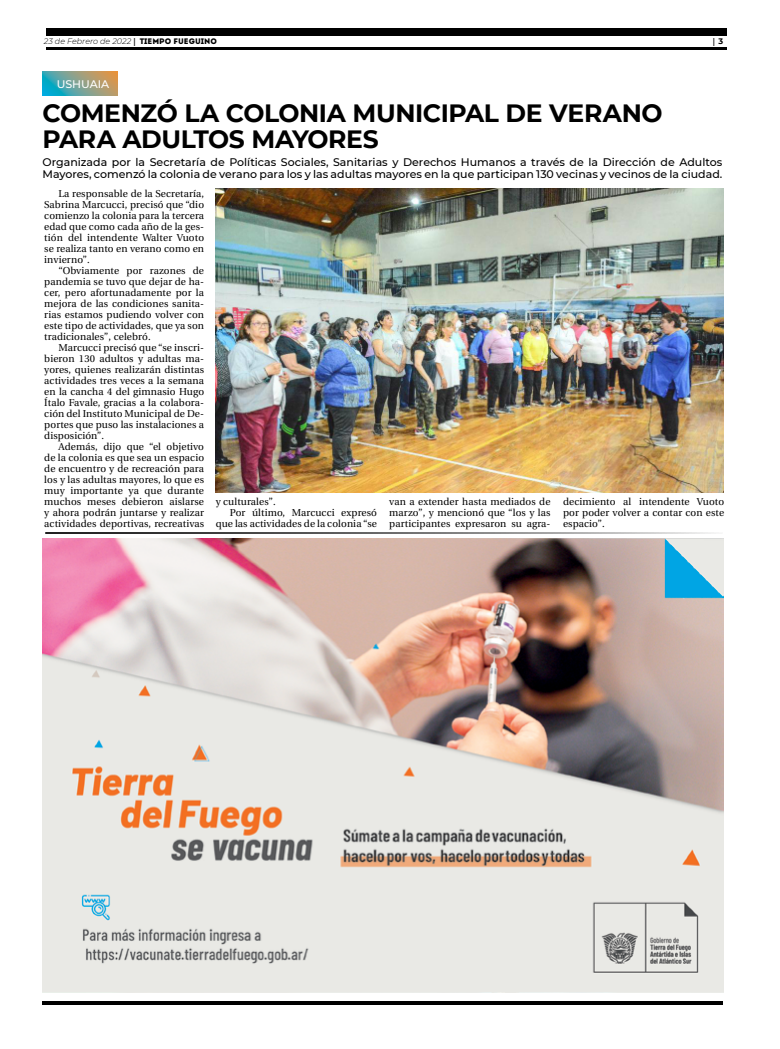
<style>
.page{position:relative;width:780px;height:1049px;background:#fff}
.page>*{position:absolute;margin:0;border:0;box-sizing:border-box;transform-origin:0 0}
.t1{font:700 25px/26px "Montserrat";letter-spacing:-.015em;color:#000}
.t2{font:500 11px/12px "Montserrat";color:#000}
.t3{font:500 11px "Montserrat";color:#fff}
.t4{font:10px/11px "Utopia";letter-spacing:.01em;color:#000;text-align:justify}
.t5{font:italic 300 8px "Montserrat";color:#000}
.t6{font:700 8px "Utopia";color:#000}
.s1{font-family:"Utopia";font-weight:700;font-style:normal}
.s2{font-family:"Intro";font-weight:400;font-style:normal}
.s3{font-family:"Montserrat"}
</style>
<div class="page">
<hr style="left:46px;top:48px;width:680px;height:2px;background:#000">
<div style="left:46px;top:28px;width:680px;height:7px;background:#000"></div>
<hr style="left:43px;top:1001px;width:680px;height:4px;background:#000">
<img style="left:43px;top:538px;width:680px;height:454px">
<svg style="left:43px;top:72px;width:75px;height:24px;background:#7aa18f"></svg>
<hr style="left:45px;top:532px;width:678px;height:1px;background:#000">
<img style="left:216px;top:189px;width:507px;height:304px">
<p class="t5" style="left:44px;top:36px;width:174px">23 de Febrero de 2022 <span class="s1">|</span> <span class="s2">TIEMPO FUEGUINO</span></p>
<p class="t6" style="left:712px;top:37px;width:12px">| <span class="s3">3</span></p>
<p class="t3" style="left:57px;top:76px;width:54px">USHUAIA</p>
<h1 class="t1" style="left:43px;top:99px;width:621px">COMENZÓ LA COLONIA MUNICIPAL DE VERANO<br>PARA ADULTOS MAYORES</h1>
<p class="t2" style="left:43px;top:155px;width:681px">Organizada por la Secretaría de Políticas Sociales, Sanitarias y Derechos Humanos a través de la Dirección de Adultos<br>Mayores, comenzó la colonia de verano para los y las adultas mayores en la que participan 130 vecinas y vecinos de la ciudad.</p>
<p class="t4" style="left:44px;top:188px;width:161px;text-indent:14px">La responsable de la Secretaría, Sabrina Marcucci, precisó que “dio comienzo la colonia para la tercera edad que como cada año de la ges&shy;tión del intendente Walter Vuoto se realiza tanto en verano como en invierno”.</p>
<p class="t4" style="left:44px;top:265px;width:161px;text-indent:14px">“Obviamente por razones de pandemia se tuvo que dejar de ha&shy;cer, pero afortunadamente por la mejora de las condiciones sanita&shy;rias estamos pudiendo volver con este tipo de actividades, que ya son tradicionales”, celebró.</p>
<p class="t4" style="left:44px;top:342px;width:161px;text-indent:14px">Marcucci precisó que “se inscri&shy;bieron 130 adultos y adultas ma&shy;yores, quienes realizarán distintas actividades tres veces a la semana en la cancha 4 del gimnasio Hugo Ítalo Favale, gracias a la colabora&shy;ción del Instituto Municipal de De&shy;portes que puso las instalaciones a disposición”.</p>
<p class="t4" style="left:44px;top:441px;width:161px;text-indent:14px">Además, dijo que “el objetivo de la colonia es que sea un espacio de encuentro y de recreación para los y las adultas mayores, lo que es muy importante ya que durante muchos meses debieron aislarse y ahora podrán juntarse y realizar actividades deportivas, recreativas</p>
<p class="t4" style="left:389px;top:496px;width:163px">van a extender hasta mediados de marzo”, y mencionó que “los y las participantes expresaron su agra-</p>
<p class="t4" style="left:563px;top:496px;width:163px">decimiento al intendente Vuoto por poder volver a contar con este espacio”.</p>
<p class="t4" style="left:216px;top:496px;width:62px">y culturales”.</p>
<p class="t4" style="left:230px;top:507px;width:148px">Por último, Marcucci expresó</p>
<p class="t4" style="left:216px;top:518px;width:163px">que las actividades de la colonia “se</p>
</div>
